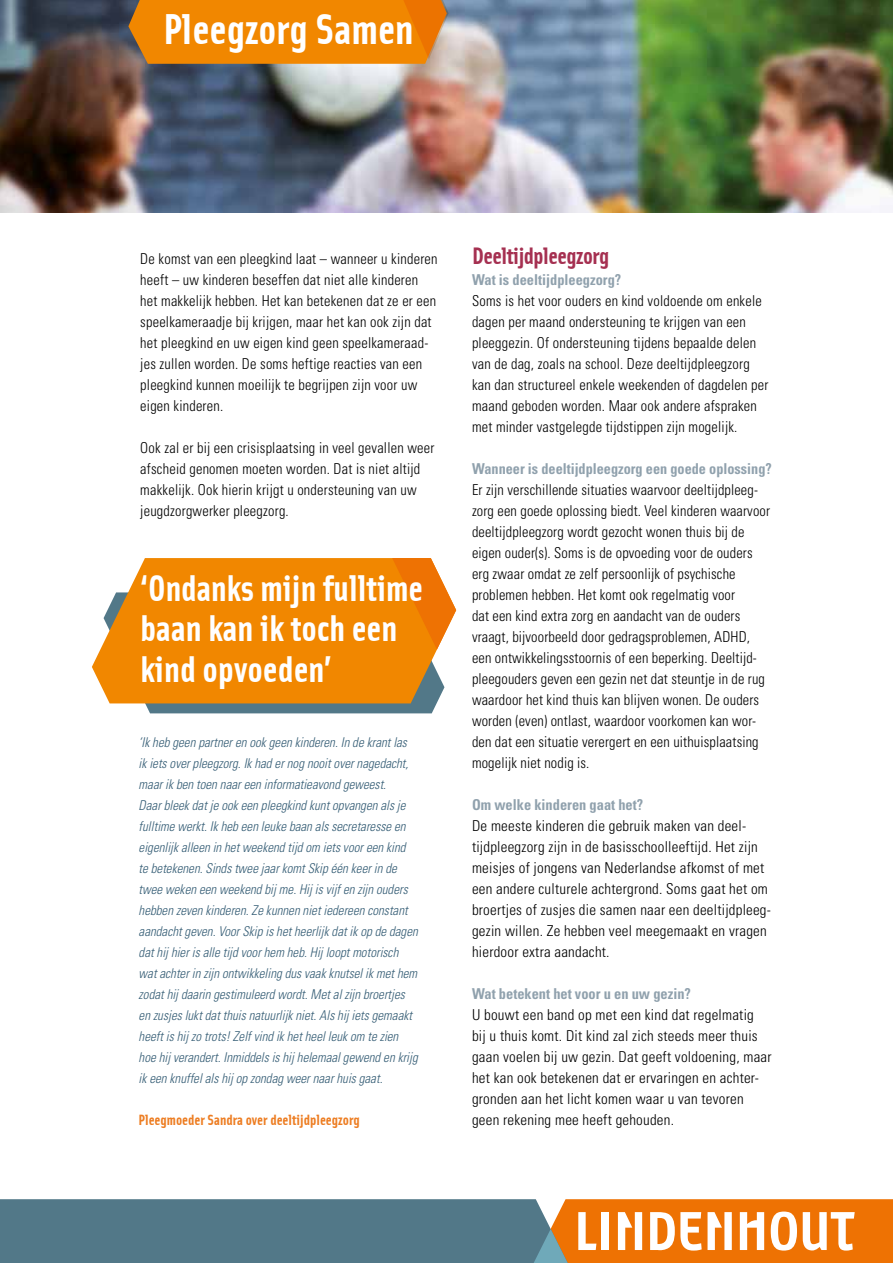
<style>
.page{position:relative;width:893px;height:1263px;background:#fff}
.page>*{position:absolute;margin:0;border:0;box-sizing:border-box;transform-origin:0 0}
.t1{font:43.5px "Solex Bold 2";color:#fff}
.t2{font:37.5px/40.5px "Solex Bold 2";color:#fff}
.t3{font:24px "Solex Bold 2";letter-spacing:-.02em;color:#a53051}
.t4{font:300 condensed 15px/21px "Univers LT Std";letter-spacing:.015em;color:#000;scale:.96 1}
.t5{font:300 condensed 15px/21px "Univers LT Std";letter-spacing:.015em;color:#000}
.t6{font:700 condensed 15px "Univers LT Std";color:#90a1ad;scale:.96 1}
.t7{font:700 condensed 15px "Univers LT Std";color:#90a1ad;scale:.95 1}
.t8{font:15px "Solex Bold 2";color:#ed7d22}
.t9{font:italic 300 condensed 13.5px/21px "Univers LT Std";color:#355d75;scale:.96 1}
</style>
<div class="page">
<svg style="left:0;top:1199px;width:893px;height:64px;background:#8f846f"></svg>
<svg style="left:92px;top:558px;width:365px;height:155px;background:#e79023"></svg>
<img style="left:0;top:0;width:893px;height:213px">
<svg style="left:109px;top:0;width:363px;height:64px;background:#de8619"></svg>
<h1 class="t1" style="left:163px;top:0;width:252px">Pleegzorg Samen</h1>
<p class="t4" style="left:140px;top:248px;width:311px">De komst van een pleegkind laat – wanneer u kinderen heeft – uw kinderen beseffen dat niet alle kinderen het makkelijk hebben. Het kan betekenen dat ze er een speelkameraadje bij krijgen, maar het kan ook zijn dat het pleegkind en uw eigen kind geen speelkameraad&shy;jes zullen worden. De soms heftige reacties van een pleegkind kunnen moeilijk te begrijpen zijn voor uw eigen kinderen.</p>
<p class="t4" style="left:140px;top:437px;width:308px">Ook zal er bij een crisisplaatsing in veel gevallen weer afscheid genomen moeten worden. Dat is niet altijd makkelijk. Ook hierin krijgt u ondersteuning van uw jeugdzorgwerker pleegzorg.</p>
<h2 class="t2" style="left:140px;top:566px;width:284px">‘Ondanks mijn fulltime baan kan ik toch een kind opvoeden’</h2>
<p class="t9" style="left:139px;top:732px;width:292px">‘Ik heb geen partner en ook geen kinderen. In de krant las ik iets over pleegzorg. Ik had er nog nooit over nagedacht, maar ik ben toen naar een informatieavond geweest.<br>Daar bleek dat je ook een pleegkind kunt opvangen als je fulltime werkt. Ik heb een leuke baan als secretaresse en eigenlijk alleen in het weekend tijd om iets voor een kind te betekenen. Sinds twee jaar komt Skip één keer in de twee weken een weekend bij me. Hij is vijf en zijn ouders hebben zeven kinderen. Ze kunnen niet iedereen constant aandacht geven. Voor Skip is het heerlijk dat ik op de dagen dat hij hier is alle tijd voor hem heb. Hij loopt motorisch wat achter in zijn ontwikkeling dus vaak knutsel ik met hem zodat hij daarin gestimuleerd wordt. Met al zijn broertjes en zusjes lukt dat thuis natuurlijk niet. Als hij iets gemaakt heeft is hij zo trots! Zelf vind ik het heel leuk om te zien hoe hij verandert. Inmiddels is hij helemaal gewend en krijg ik een knuffel als hij op zondag weer naar huis gaat.</p>
<p class="t8" style="left:139px;top:1110px;width:223px">Pleegmoeder Sandra over deeltijdpleegzorg</p>
<h3 class="t3" style="left:472px;top:240px;width:139px">Deeltijdpleegzorg</h3>
<p class="t6" style="left:472px;top:270px;width:157px">Wat is deeltijdpleegzorg?</p>
<p class="t4" style="left:472px;top:290px;width:310px">Soms is het voor ouders en kind voldoende om enkele dagen per maand ondersteuning te krijgen van een pleeggezin. Of ondersteuning tijdens bepaalde delen van de dag, zoals na school. Deze deeltijdpleegzorg kan dan structureel enkele weekenden of dagdelen per maand geboden worden. Maar ook andere afspraken met minder vastgelegde tijdstippen zijn mogelijk.</p>
<p class="t7" style="left:472px;top:459px;width:317px">Wanneer is deeltijdpleegzorg een goede oplossing?</p>
<p class="t4" style="left:472px;top:479px;width:312px">Er zijn verschillende situaties waarvoor deeltijdpleeg&shy;zorg een goede oplossing biedt. Veel kinderen waarvoor deeltijdpleegzorg wordt gezocht wonen thuis bij de eigen ouder(s). Soms is de opvoeding voor de ouders erg zwaar omdat ze zelf persoonlijk of psychische problemen hebben. Het komt ook regelmatig voor<br>dat een kind extra zorg en aandacht van de ouders vraagt, bijvoorbeeld door gedragsproblemen, ADHD, een ontwikkelingsstoornis of een beperking. Deeltijd&shy;pleegouders geven een gezin net dat steuntje in de rug waardoor het kind thuis kan blijven wonen. De ouders worden (even) ontlast, waardoor voorkomen kan wor&shy;den dat een situatie verergert en een uithuisplaatsing mogelijk niet nodig is.</p>
<p class="t6" style="left:472px;top:795px;width:180px">Om welke kinderen gaat het?</p>
<p class="t5" style="left:472px;top:815px;width:301px">De meeste kinderen die gebruik maken van deel&shy;tijdpleegzorg zijn in de basisschoolleeftijd. Het zijn meisjes of jongens van Nederlandse afkomst of met een andere culturele achtergrond. Soms gaat het om broertjes of zusjes die samen naar een deeltijdpleeg&shy;gezin willen. Ze hebben veel meegemaakt en vragen hierdoor extra aandacht.</p>
<p class="t6" style="left:472px;top:984px;width:230px">Wat betekent het voor u en uw gezin?</p>
<p class="t5" style="left:472px;top:1004px;width:301px">U bouwt een band op met een kind dat regelmatig<br>bij u thuis komt. Dit kind zal zich steeds meer thuis gaan voelen bij uw gezin. Dat geeft voldoening, maar het kan ook betekenen dat er ervaringen en achter&shy;gronden aan het licht komen waar u van tevoren geen rekening mee heeft gehouden.</p>
</div>
